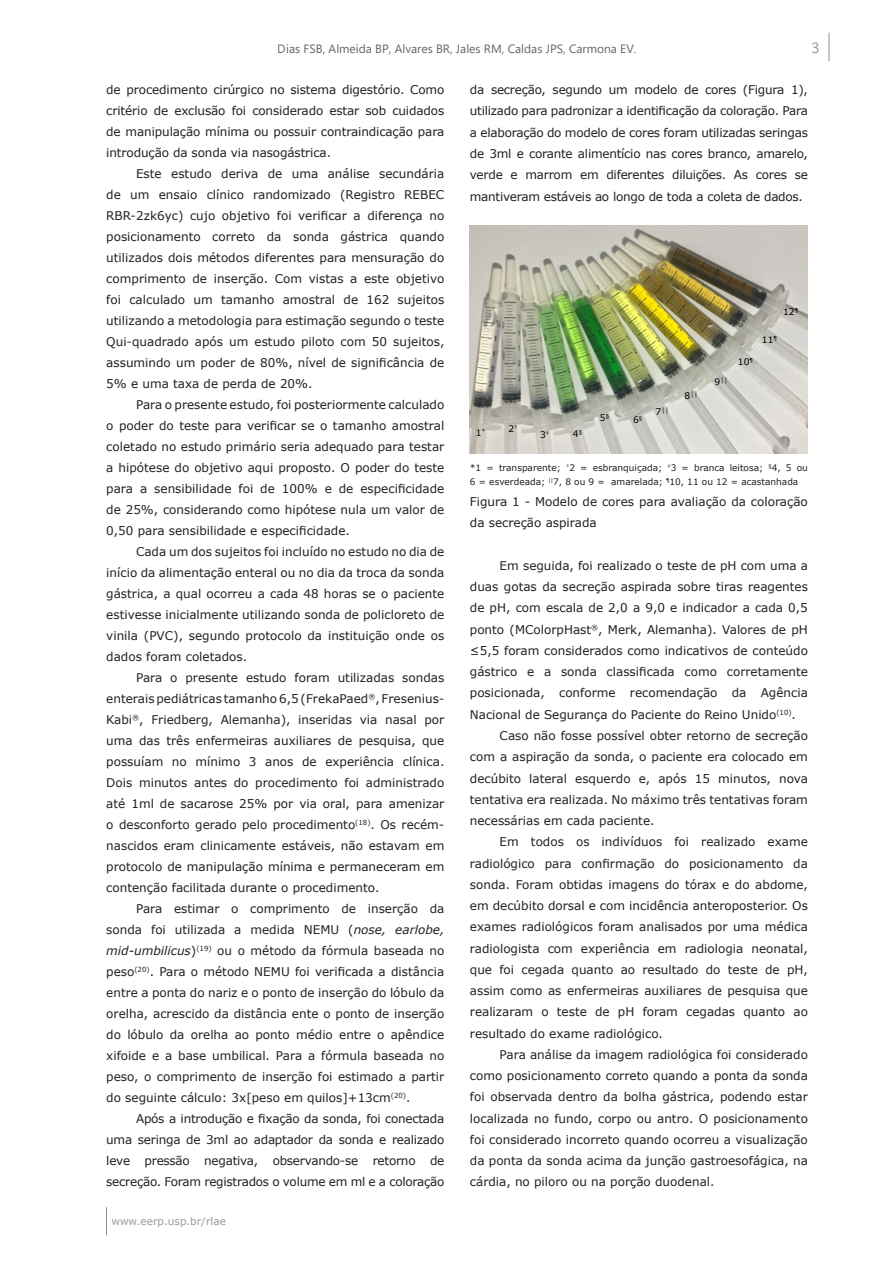
<style>
.page{position:relative;width:893px;height:1263px;background:#fff}
.page>*{position:absolute;margin:0;border:0;box-sizing:border-box;transform-origin:0 0}
.t1{font:13.5px "Geneva";color:#6c6d70}
.Texto{font:12px/21px "Verdana";color:#231f20;text-align:justify}
.Título_de_tabela_e_f{font:12px/21.3px "Verdana";color:#231f20}
.t2{font:12px "Segoe UI";color:#231f20}
.t3{font:10.5px "Verdana";color:#6c6d70}
.t4{font:9.15px "Verdana";color:#000}
.Rodapé_de_tabela__fi{font:9px/13.8px "Verdana";color:#231f20}
.t5{font:5.25px "Verdana";color:#000}
.s1{font-style:italic}
.s2{font-size:9.15px}
</style>
<div class="page">
<svg style="left:106px;top:1207px;width:1px;height:28px"></svg>
<svg style="left:829px;top:33px;width:1px;height:28px"></svg>
<img style="left:470px;top:226px;width:338px;height:227px">
<p class="t2" style="left:278px;top:38px;width:360px">Dias FSB, Almeida BP, Alvares BR, Jales RM, Caldas JPS, Carmona EV.</p>
<p class="t1" style="left:812px;top:40px;width:11px">3</p>
<p class="Texto" style="left:106px;top:79px;width:340px">de procedimento cirúrgico no sistema digestório. Como critério de exclusão foi considerado estar sob cuidados de manipulação mínima ou possuir contraindicação para introdução da sonda via nasogástrica.</p>
<p class="Texto" style="left:106px;top:163px;width:340px;text-indent:30px">Este estudo deriva de uma análise secundária de um ensaio clínico randomizado (Registro REBEC RBR-2zk6yc) cujo objetivo foi verificar a diferença no posicionamento correto da sonda gástrica quando utilizados dois métodos diferentes para mensuração do comprimento de inserção. Com vistas a este objetivo foi calculado um tamanho amostral de 162 sujeitos utilizando a metodologia para estimação segundo o teste Qui-quadrado após um estudo piloto com 50 sujeitos, assumindo um poder de 80%, nível de significância de 5% e uma taxa de perda de 20%.</p>
<p class="Texto" style="left:106px;top:394px;width:340px;text-indent:30px">Para o presente estudo, foi posteriormente calculado o poder do teste para verificar se o tamanho amostral coletado no estudo primário seria adequado para testar a hipótese do objetivo aqui proposto. O poder do teste para a sensibilidade foi de 100% e de especificidade de 25%, considerando como hipótese nula um valor de 0,50 para sensibilidade e especificidade.</p>
<p class="Texto" style="left:106px;top:541px;width:340px;text-indent:30px">Cada um dos sujeitos foi incluído no estudo no dia de início da alimentação enteral ou no dia da troca da sonda gástrica, a qual ocorreu a cada 48 horas se o paciente estivesse inicialmente utilizando sonda de policloreto de vinila (PVC), segundo protocolo da instituição onde os dados foram coletados.</p>
<p class="Texto" style="left:106px;top:667px;width:340px;text-indent:30px">Para o presente estudo foram utilizadas sondas enterais pediátricas tamanho 6,5 (FrekaPaed<sup>®</sup>, Fresenius-Kabi<sup>®</sup>, Friedberg, Alemanha), inseridas via nasal por uma das três enfermeiras auxiliares de pesquisa, que possuíam no mínimo 3 anos de experiência clínica.<br>Dois minutos antes do procedimento foi administrado até 1ml de sacarose 25% por via oral, para amenizar o desconforto gerado pelo procedimento<sup>(18)</sup>. Os recém&shy;nascidos eram clinicamente estáveis, não estavam em protocolo de manipulação mínima e permaneceram em contenção facilitada durante o procedimento.</p>
<p class="Texto" style="left:106px;top:898px;width:340px;text-indent:30px">Para estimar o comprimento de inserção da sonda foi utilizada a medida NEMU (<span class="s1">nose, earlobe, mid-umbilicus</span>)<sup>(19)</sup> ou o método da fórmula baseada no peso<sup>(20)</sup>. Para o método NEMU foi verificada a distância entre a ponta do nariz e o ponto de inserção do lóbulo da orelha, acrescido da distância ente o ponto de inserção do lóbulo da orelha ao ponto médio entre o apêndice xifoide e a base umbilical. Para a fórmula baseada no peso, o comprimento de inserção foi estimado a partir do seguinte cálculo: 3x[peso em quilos]+13cm<sup>(20)</sup>.</p>
<p class="Texto" style="left:106px;top:1108px;width:340px;text-indent:30px">Após a introdução e fixação da sonda, foi conectada uma seringa de 3ml ao adaptador da sonda e realizado leve pressão negativa, observando-se retorno de secreção. Foram registrados o volume em ml e a coloração</p>
<p class="Texto" style="left:470px;top:79px;width:340px">da secreção, segundo um modelo de cores (Figura 1), utilizado para padronizar a identificação da coloração. Para a elaboração do modelo de cores foram utilizadas seringas de 3ml e corante alimentício nas cores branco, amarelo, verde e marrom em diferentes diluições. As cores se mantiveram estáveis ao longo de toda a coleta de dados.</p>
<p class="t4" style="left:783px;top:305px;width:17px">12<sup>¶</sup></p>
<p class="t4" style="left:762px;top:333px;width:17px">11<sup>¶</sup></p>
<p class="t4" style="left:738px;top:355px;width:17px">10<sup>¶</sup></p>
<p class="t5" style="left:715px;top:376px;width:15px"><span class="s2">9</span>││</p>
<p class="t5" style="left:685px;top:391px;width:15px"><span class="s2">8</span>││</p>
<p class="t5" style="left:655px;top:406px;width:15px"><span class="s2">7</span>││</p>
<p class="t4" style="left:600px;top:411px;width:11px">5<sup>§</sup></p>
<p class="t4" style="left:633px;top:414px;width:11px">6<sup>§</sup></p>
<p class="t4" style="left:508px;top:422px;width:11px">2<sup>†</sup></p>
<p class="t4" style="left:476px;top:426px;width:11px">1<sup>*</sup></p>
<p class="t4" style="left:540px;top:428px;width:11px">3<sup>‡</sup></p>
<p class="t4" style="left:573px;top:428px;width:11px">4<sup>§</sup></p>
<p class="Rodapé_de_tabela__fi" style="left:470px;top:461px;width:340px">*1 = transparente; <sup>†</sup>2 = esbranquiçada; <sup>‡</sup>3 = branca leitosa; <sup>§</sup>4, 5 ou<br>6 = esverdeada; <sup>||</sup>7, 8 ou 9 = amarelada; <sup>¶</sup>10, 11 ou 12 = acastanhada</p>
<p class="Título_de_tabela_e_f" style="left:470px;top:491px;width:340px">Figura 1 - Modelo de cores para avaliação da coloração da secreção aspirada</p>
<p class="Texto" style="left:470px;top:555px;width:340px;text-indent:30px">Em seguida, foi realizado o teste de pH com uma a duas gotas da secreção aspirada sobre tiras reagentes de pH, com escala de 2,0 a 9,0 e indicador a cada 0,5 ponto (MColorpHast<sup>®</sup>, Merk, Alemanha). Valores de pH ≤5,5 foram considerados como indicativos de conteúdo gástrico e a sonda classificada como corretamente posicionada, conforme recomendação da Agência Nacional de Segurança do Paciente do Reino Unido<sup>(10)</sup>.</p>
<p class="Texto" style="left:470px;top:725px;width:340px;text-indent:30px">Caso não fosse possível obter retorno de secreção com a aspiração da sonda, o paciente era colocado em decúbito lateral esquerdo e, após 15 minutos, nova tentativa era realizada. No máximo três tentativas foram necessárias em cada paciente.</p>
<p class="Texto" style="left:470px;top:831px;width:340px;text-indent:30px">Em todos os indivíduos foi realizado exame radiológico para confirmação do posicionamento da sonda. Foram obtidas imagens do tórax e do abdome, em decúbito dorsal e com incidência anteroposterior. Os exames radiológicos foram analisados por uma médica radiologista com experiência em radiologia neonatal, que foi cegada quanto ao resultado do teste de pH, assim como as enfermeiras auxiliares de pesquisa que realizaram o teste de pH foram cegadas quanto ao resultado do exame radiológico.</p>
<p class="Texto" style="left:470px;top:1044px;width:340px;text-indent:30px">Para análise da imagem radiológica foi considerado como posicionamento correto quando a ponta da sonda foi observada dentro da bolha gástrica, podendo estar localizada no fundo, corpo ou antro. O posicionamento foi considerado incorreto quando ocorreu a visualização da ponta da sonda acima da junção gastroesofágica, na cárdia, no piloro ou na porção duodenal.</p>
<p class="t3" style="left:111px;top:1214px;width:116px">www.eerp.usp.br/rlae</p>
</div>
